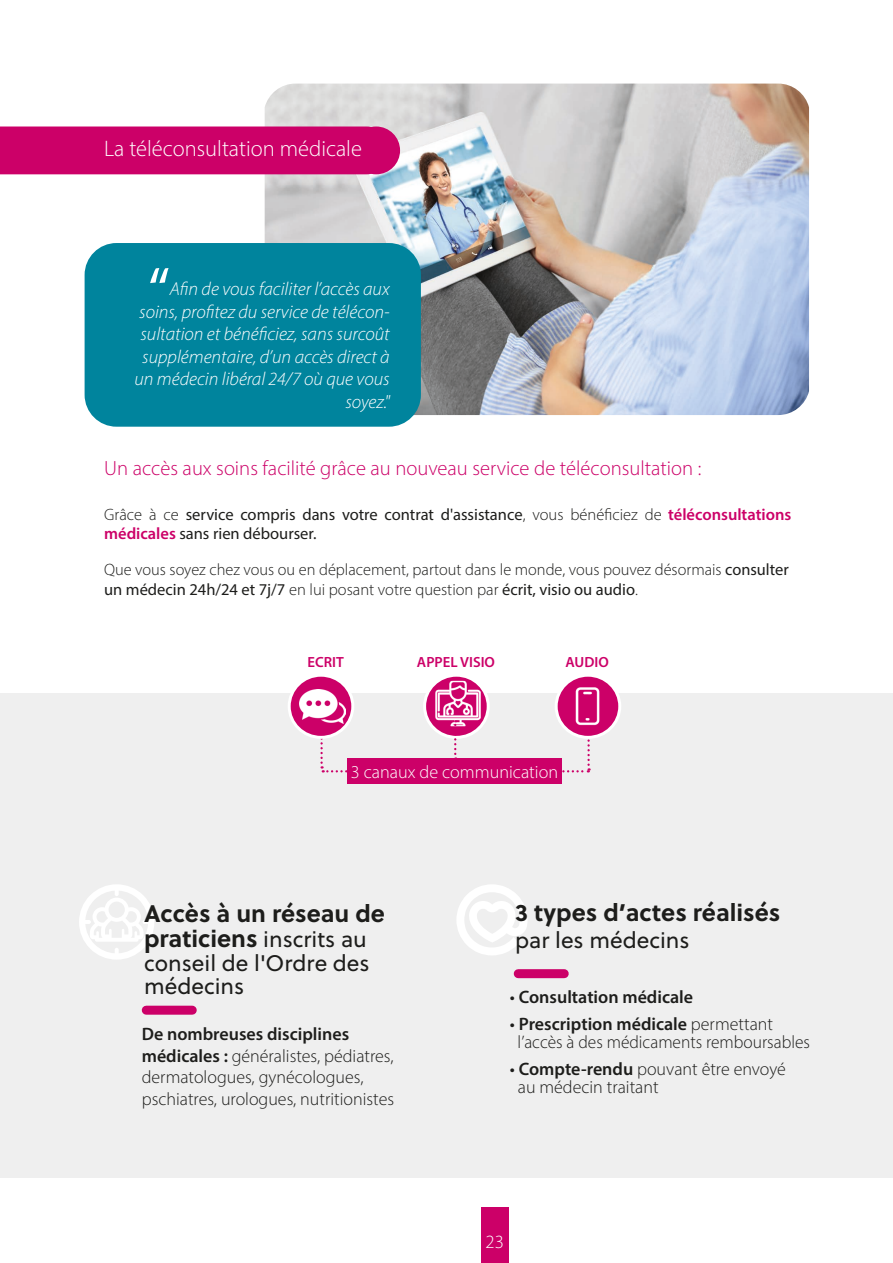
<style>
.page{position:relative;width:893px;height:1263px;background:#fff}
.page>*{position:absolute;margin:0;border:0;box-sizing:border-box;transform-origin:0 0}
.t1{font:61.8px "Myriad Pro";color:#fff}
.t2{font:700 24px/25.5px "Soleil";color:#1d1d1b}
.t3{font:22.5px "Soleil";color:#1d1d1b}
.t4{font:300 22.5px "Myriad Pro";color:#fff}
.t5{font:300 20.7px "Myriad Pro";color:#cc0068}
.t6{font:italic 300 18.75px/22.5px "Myriad Pro";color:#fff;text-align:right}
.t7{font:300 18.75px "Myriad Pro";color:#fff}
.t8{font:300 18.15px "Myriad Pro";color:#fff}
.t9{font:300 18px/21.6px "Myriad Pro";color:#1d1d1b}
.t10{font:600 18px "Myriad Pro";color:#1d1d1b}
.t11{font:300 16.5px/19.8px "Myriad Pro";color:#1d1d1b}
.t12{font:16.5px/19.8px "Myriad Pro";color:#1d1d1b}
.t13{font:600 14.7px "Myriad Pro";color:#cc0068}
.s1{font-weight:300}
.s2{font-weight:600;color:#cc0068}
.s3{font-weight:400}
.s4{font-weight:400;font-size:22.5px}
.s5{font-weight:600}
</style>
<div class="page">
<div style="left:481px;top:1207px;width:27px;height:56px;background:#cc0068"></div>
<img style="left:265px;top:84px;width:544px;height:331px">
<div style="left:0;top:126px;width:389px;height:48px;background:#cc0068"></div>
<div style="left:352px;top:126px;width:48px;height:48px;background:#cc0068;border-radius:50%"></div>
<div style="left:85px;top:243px;width:336px;height:184px;background:#00849d;border-radius:32px"></div>
<div style="left:0;top:693px;width:893px;height:484px;background:#efefef"></div>
<svg style="left:457px;top:885px;width:70px;height:70px"></svg>
<svg style="left:79px;top:885px;width:75px;height:74px"></svg>
<div style="left:146px;top:1006px;width:46px;height:9px;background:#cc0068"></div>
<div style="left:518px;top:969px;width:46px;height:9px;background:#cc0068"></div>
<div style="left:347px;top:758px;width:215px;height:26px;background:#cc0068"></div>
<svg style="left:289px;top:675px;width:64px;height:62px"></svg>
<img style="left:300px;top:689px;width:45px;height:35px">
<div style="left:288px;top:674px;width:66px;height:65px;border:3px solid #fff;border-radius:50%"></div>
<svg style="left:425px;top:675px;width:63px;height:62px"></svg>
<img style="left:435px;top:681px;width:46px;height:39px">
<div style="left:423px;top:674px;width:67px;height:65px;border:3px solid #fff;border-radius:50%"></div>
<svg style="left:556px;top:675px;width:64px;height:62px"></svg>
<img style="left:561px;top:680px;width:52px;height:52px">
<div style="left:555px;top:674px;width:66px;height:65px;border:3px solid #fff;border-radius:50%"></div>
<svg style="left:320px;top:720px;width:270px;height:52px"></svg>
<p class="t4" style="left:104px;top:135px;width:259px">La téléconsultation médicale</p>
<p class="t1" style="left:148px;top:252px;width:24px">‘‘</p>
<p class="t6" style="left:134px;top:278px;width:257px">Afin de vous faciliter l’accès aux soins, profitez du service de télécon&shy;sultation et bénéficiez, sans surcoût supplémentaire, d’un accès direct à un médecin libéral 24/7 où que vous soyez."</p>
<p class="t5" style="left:104px;top:455px;width:599px">Un accès aux soins facilité grâce au nouveau service de téléconsultation :</p>
<p class="t12" style="left:104px;top:504px;width:689px"><span class="s1">Grâce à ce</span> service compris dans votre contrat d'assistance<span class="s1">, vous bénéficiez de</span> <span class="s2">téléconsultations médicales</span> sans rien débourser.</p>
<p class="t11" style="left:104px;top:560px;width:686px">Que vous soyez chez vous ou en déplacement, partout dans le monde, vous pouvez désormais <span class="s3">consulter un médecin 24h/24 et 7j/7</span> en lui posant votre question par <span class="s3">écrit, visio ou audio</span>.</p>
<p class="t13" style="left:307px;top:653px;width:38px">ECRIT</p>
<p class="t13" style="left:417px;top:653px;width:80px">APPEL VISIO</p>
<p class="t13" style="left:566px;top:653px;width:45px">AUDIO</p>
<p class="t8" style="left:351px;top:761px;width:209px">3 canaux de communication</p>
<p class="t2" style="left:144px;top:899px;width:242px">Accès à un réseau de praticiens <span class="s4">inscrits au</span></p>
<p class="t3" style="left:144px;top:947px;width:227px">conseil de l'Ordre des</p>
<p class="t3" style="left:144px;top:969px;width:102px">médecins</p>
<p class="t10" style="left:142px;top:1023px;width:209px">De nombreuses disciplines</p>
<p class="t9" style="left:142px;top:1045px;width:254px"><span class="s5">médicales :</span> généralistes, pédiatres, dermatologues, gynécologues, pschiatres, urologues, nutritionistes</p>
<p class="t2" style="left:515px;top:899px;width:267px">3 types d’actes réalisés</p>
<p class="t3" style="left:515px;top:924px;width:176px">par les médecins</p>
<p class="t10" style="left:510px;top:986px;width:185px"><span class="s3">•</span> Consultation médicale</p>
<p class="t10" style="left:510px;top:1012px;width:265px"><span class="s3">•</span> Prescription médicale <span class="s1">permettant</span></p>
<p class="t9" style="left:518px;top:1031px;width:294px">l’accès à des médicaments remboursables</p>
<p class="t9" style="left:510px;top:1057px;width:277px"><span class="s3">•</span> <span class="s5">Compte-rendu</span> pouvant être envoyé</p>
<p class="t9" style="left:518px;top:1075px;width:142px">au médecin traitant</p>
<p class="t7" style="left:485px;top:1230px;width:20px">23</p>
</div>
